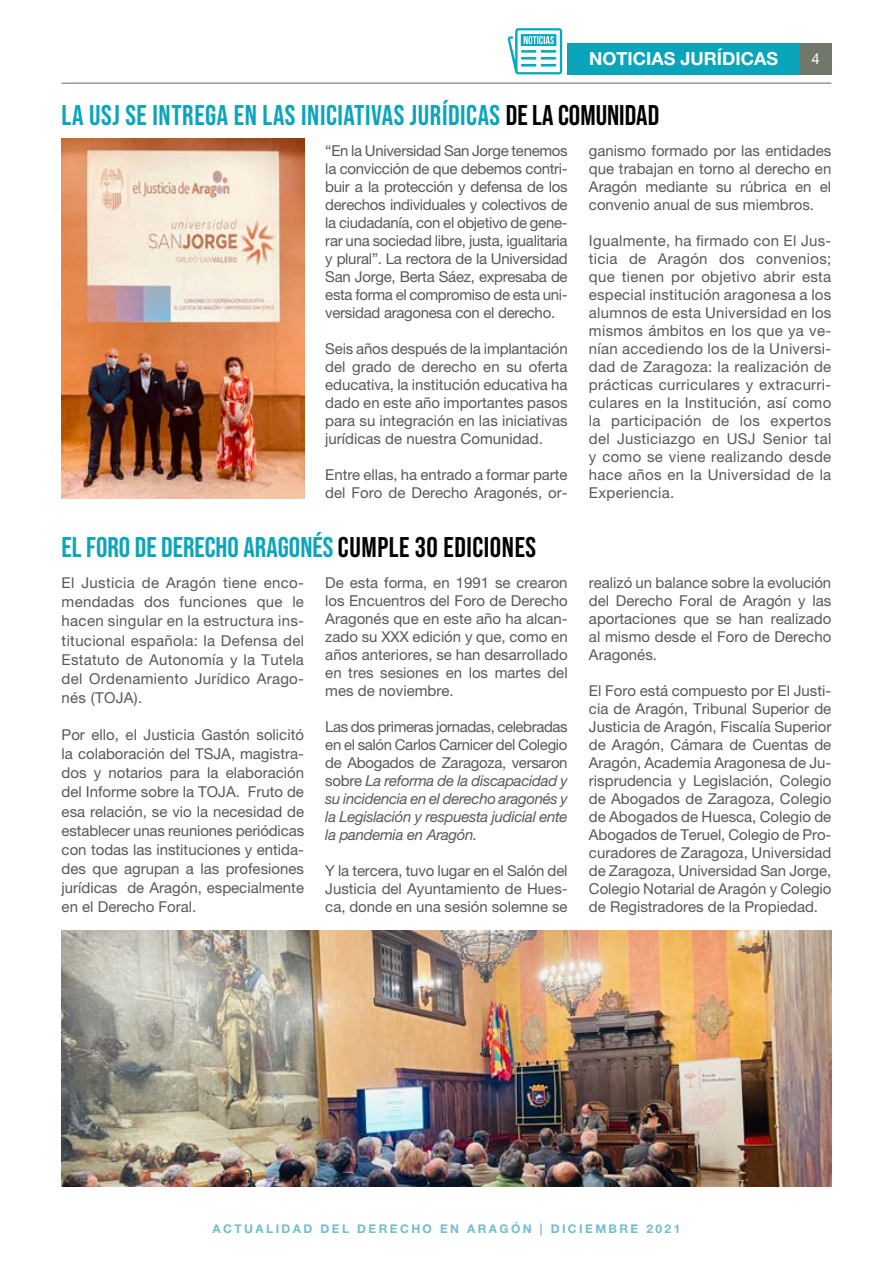
<style>
.page{position:relative;width:893px;height:1263px;background:#fff}
.page>*{position:absolute;margin:0;border:0;box-sizing:border-box;transform-origin:0 0}
.t1{font:700 28.5px "Bebas Neue Pro";letter-spacing:.02em;color:#0ba5bb}
.t2{font:700 28.5px "Bebas Neue Pro";color:#0ba5bb}
.t3{font:700 18px "Helvetica Neue LT Pro";color:#fff}
.t4{font:15px/18px "Helvetica Neue LT Pro";color:#58585a;text-align:justify}
.t5{font:italic 15px/18px "Helvetica Neue LT Pro";letter-spacing:-.02em;color:#58585a;text-align:justify}
.t6{font:15px "Helvetica Neue LT Pro";color:#fff}
.t7{font:700 12px "Helvetica Neue LT Pro";letter-spacing:.2em;color:#72bdce}
.s1{color:#000}
.s2{font-style:normal}
</style>
<div class="page">
<hr style="left:62px;top:83px;width:769px;height:1px;background:#72776b">
<div style="left:800px;top:43px;width:31px;height:31px;background:#72776b"></div>
<div style="left:568px;top:43px;width:232px;height:31px;background:#0ba5bb"></div>
<svg style="left:508px;top:28px;width:54px;height:46px"></svg>
<img style="left:62px;top:930px;width:769px;height:256px">
<img style="left:62px;top:138px;width:242px;height:360px">
<p class="t3" style="left:589px;top:48px;width:190px">NOTICIAS JURÍDICAS</p>
<p class="t6" style="left:811px;top:50px;width:10px">4</p>
<h1 class="t1" style="left:62px;top:99px;width:599px">LA USJ SE INTREGA EN LAS INICIATIVAS JURÍDICAS <span class="s1">DE LA COMUNIDAD</span></h1>
<p class="t4" style="left:325px;top:142px;width:244px">“En la Universidad San Jorge tenemos la convicción de que debemos contri&shy;buir a la protección y defensa de los derechos individuales y colectivos de la ciudadanía, con el objetivo de gene&shy;rar una sociedad libre, justa, igualitaria y plural”. La rectora de la Universidad San Jorge, Berta Sáez, expresaba de esta forma el compromiso de esta uni&shy;versidad aragonesa con el derecho.</p>
<p class="t4" style="left:325px;top:340px;width:244px">Seis años después de la implantación del grado de derecho en su oferta educativa, la institución educativa ha dado en este año importantes pasos para su integración en las iniciativas jurídicas de nuestra Comunidad.</p>
<p class="t4" style="left:325px;top:466px;width:244px">Entre ellas, ha entrado a formar parte del Foro de Derecho Aragonés, or-</p>
<h1 class="t2" style="left:62px;top:531px;width:476px">EL FORO DE DERECHO ARAGONÉS <span class="s1">CUMPLE 30 EDICIONES</span></h1>
<p class="t4" style="left:62px;top:573px;width:244px;line-height:19.2px">El Justicia de Aragón tiene enco&shy;mendadas dos funciones que le hacen singular en la estructura ins&shy;titucional española: la Defensa del Estatuto de Autonomía y la Tutela del Ordenamiento Jurídico Arago&shy;nés (TOJA).</p>
<p class="t4" style="left:62px;top:725px;width:244px;line-height:19px">Por ello, el Justicia Gastón solicitó la colaboración del TSJA, magistra&shy;dos y notarios para la elaboración del Informe sobre la TOJA. Fruto de esa relación, se vio la necesidad de establecer unas reuniones periódicas con todas las instituciones y entida&shy;des que agrupan a las profesiones jurídicas de Aragón, especialmente en el Derecho Foral.</p>
<p class="t4" style="left:325px;top:574px;width:244px">De esta forma, en 1991 se crearon los Encuentros del Foro de Derecho Aragonés que en este año ha alcan&shy;zado su XXX edición y que, como en años anteriores, se han desarrollado en tres sesiones en los martes del mes de noviembre.</p>
<p class="t5" style="left:325px;top:717px;width:244px"><span class="s2">Las dos primeras jornadas, celebradas en el salón Carlos Carnicer del Colegio de Abogados de Zaragoza, versaron sobre</span> La reforma de la discapacidad y su incidencia en el derecho aragonés y la Legislación y respuesta judicial ente la pandemia en Aragón.</p>
<p class="t4" style="left:325px;top:862px;width:244px">Y la tercera, tuvo lugar en el Salón del Justicia del Ayuntamiento de Hues&shy;ca, donde en una sesión solemne se</p>
<p class="t4" style="left:589px;top:142px;width:244px">ganismo formado por las entidades que trabajan en torno al derecho en Aragón mediante su rúbrica en el convenio anual de sus miembros.</p>
<p class="t4" style="left:589px;top:232px;width:244px">Igualmente, ha firmado con El Jus&shy;ticia de Aragón dos convenios; que tienen por objetivo abrir esta especial institución aragonesa a los alumnos de esta Universidad en los mismos ámbitos en los que ya ve&shy;nían accediendo los de la Universi&shy;dad de Zaragoza: la realización de prácticas curriculares y extracurri&shy;culares en la Institución, así como la participación de los expertos del Justiciazgo en USJ Senior tal y como se viene realizando desde hace años en la Universidad de la Experiencia.</p>
<p class="t4" style="left:589px;top:574px;width:244px">realizó un balance sobre la evolución del Derecho Foral de Aragón y las aportaciones que se han realizado al mismo desde el Foro de Derecho Aragonés.</p>
<p class="t4" style="left:589px;top:682px;width:244px">El Foro está compuesto por El Justi&shy;cia de Aragón, Tribunal Superior de Justicia de Aragón, Fiscalía Superior de Aragón, Cámara de Cuentas de Aragón, Academia Aragonesa de Ju&shy;risprudencia y Legislación, Colegio de Abogados de Zaragoza, Colegio de Abogados de Huesca, Colegio de Abogados de Teruel, Colegio de Pro&shy;curadores de Zaragoza, Universidad de Zaragoza, Universidad San Jorge, Colegio Notarial de Aragón y Colegio de Registradores de la Propiedad.</p>
<p class="t7" style="left:213px;top:1221px;width:469px">ACTUALIDAD DEL DERECHO EN ARAGÓN | DICIEMBRE 2021</p>
</div>
